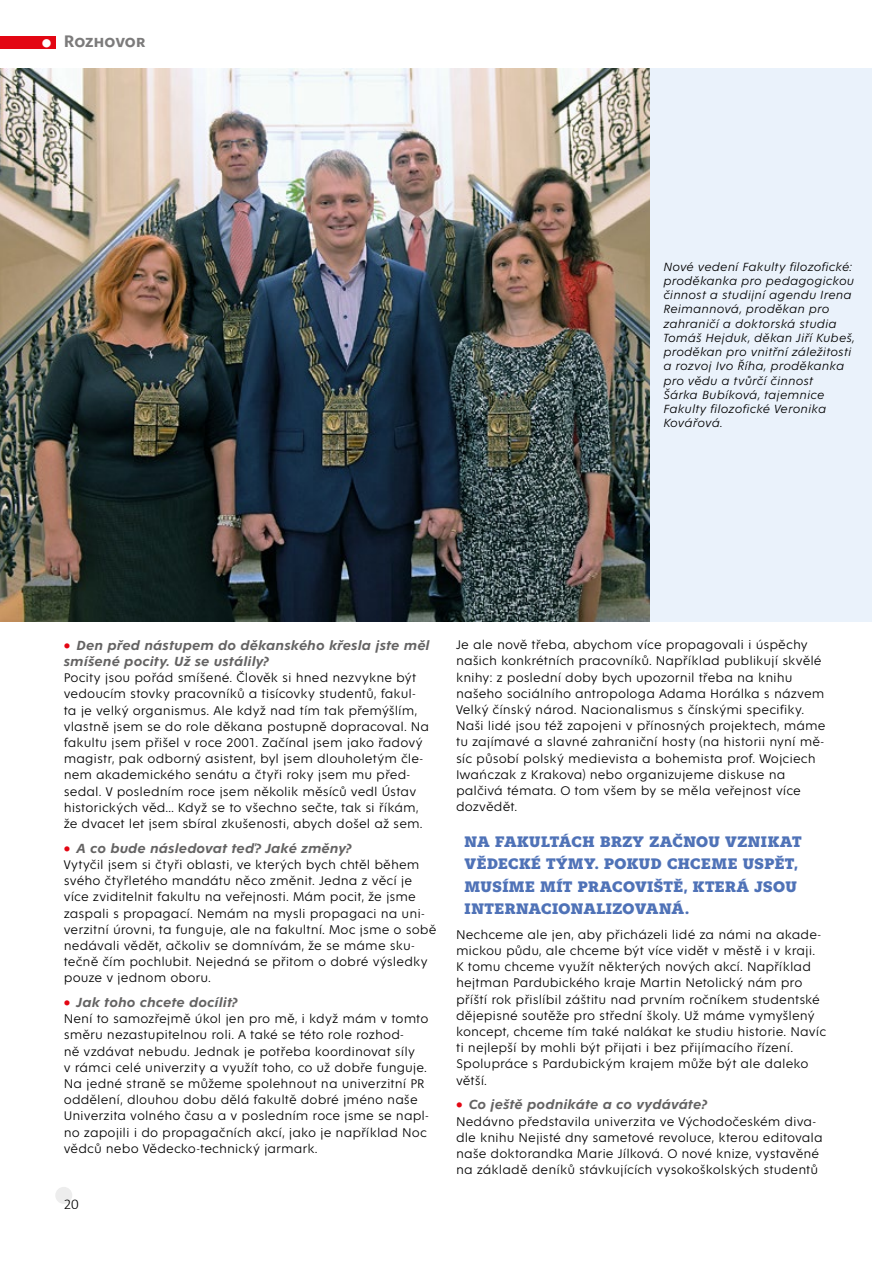
<style>
.page{position:relative;width:893px;height:1263px;background:#fff}
.page>*{position:absolute;margin:0;border:0;box-sizing:border-box;transform-origin:0 0}
.t1{font:600 18px "Fenomen Sans";letter-spacing:-.005em;color:#7c7b7b}
.t2{font:700 16.5px/22.5px "Fenomen Slab";letter-spacing:.025em;color:#4f72b7}
.t3{font:300 15px "Calibri";color:#000}
.t4{font:italic 600 14.25px/16.2px "Fenomen Sans";letter-spacing:.005em;color:#646363}
.t5{font:300 13.5px/16.2px "Fenomen Sans";color:#000}
.t6{font:italic 300 12.75px/14.2px "Fenomen Sans";letter-spacing:.005em;color:#000}
.s1{color:#fff}
.s2{color:#e30613}
</style>
<div class="page">
<div style="left:55px;top:1187px;width:17px;height:17px;background:#ededed;border-radius:50%"></div>
<div style="left:0;top:36px;width:55px;height:13px;background:#e30613"></div>
<img style="left:0;top:68px;width:651px;height:553px">
<div style="left:651px;top:68px;width:221px;height:553px;background:#eaf2fb"></div>
<h1 class="t1" style="left:42px;top:31px;width:105px"><span class="s1">●</span> Rozhovor</h1>
<p class="t6" style="left:663px;top:259px;width:193px">Nové vedení Fakulty filozofické: proděkanka pro pedagogickou činnost a studijní agendu Irena<br>Reimannová, proděkan pro zahraničí a doktorská studia<br>Tomáš Hejduk, děkan Jiří Kubeš, proděkan pro vnitřní záležitosti a rozvoj Ivo Říha, proděkanka pro vědu a tvůrčí činnost<br>Šárka Bubíková, tajemnice<br>Fakulty filozofické Veronika<br>Kovářová.</p>
<p class="t4" style="left:64px;top:637px;width:367px"><span class="s2">•</span> Den před nástupem do děkanského křesla jste měl smíšené pocity. Už se ustálily?</p>
<p class="t5" style="left:64px;top:670px;width:367px">Pocity jsou pořád smíšené. Člověk si hned nezvykne být vedoucím stovky pracovníků a tisícovky studentů, fakul&shy;ta je velký organismus. Ale když nad tím tak přemýšlím, vlastně jsem se do role děkana postupně dopracoval. Na fakultu jsem přišel v roce 2001. Začínal jsem jako řadový magistr, pak odborný asistent, byl jsem dlouholetým čle&shy;nem akademického senátu a čtyři roky jsem mu před&shy;sedal. V posledním roce jsem několik měsíců vedl Ústav historických věd… Když se to všechno sečte, tak si říkám, že dvacet let jsem sbíral zkušenosti, abych došel až sem.</p>
<p class="t4" style="left:64px;top:840px;width:289px"><span class="s2">•</span> A co bude následovat teď? Jaké změny?</p>
<p class="t5" style="left:64px;top:856px;width:374px">Vytyčil jsem si čtyři oblasti, ve kterých bych chtěl během svého čtyřletého mandátu něco změnit. Jedna z věcí je více zviditelnit fakultu na veřejnosti. Mám pocit, že jsme zaspali s propagací. Nemám na mysli propagaci na uni&shy;verzitní úrovni, ta funguje, ale na fakultní. Moc jsme o sobě nedávali vědět, ačkoliv se domnívám, že se máme sku&shy;tečně čím pochlubit. Nejedná se přitom o dobré výsledky pouze v jednom oboru.</p>
<p class="t4" style="left:64px;top:994px;width:175px"><span class="s2">•</span> Jak toho chcete docílit?</p>
<p class="t5" style="left:64px;top:1011px;width:366px">Není to samozřejmě úkol jen pro mě, i když mám v tomto směru nezastupitelnou roli. A také se této role rozhod-<br>ně vzdávat nebudu. Jednak je potřeba koordinovat síly<br>v rámci celé univerzity a využít toho, co už dobře funguje.<br>Na jedné straně se můžeme spolehnout na univerzitní PR oddělení, dlouhou dobu dělá fakultě dobré jméno naše Univerzita volného času a v posledním roce jsme se napl&shy;no zapojili i do propagačních akcí, jako je například Noc vědců nebo Vědecko-technický jarmark.</p>
<p class="t3" style="left:64px;top:1195px;width:17px">20</p>
<p class="t5" style="left:456px;top:637px;width:371px">Je ale nově třeba, abychom více propagovali i úspěchy našich konkrétních pracovníků. Například publikují skvělé knihy: z poslední doby bych upozornil třeba na knihu našeho sociálního antropologa Adama Horálka s názvem Velký čínský národ. Nacionalismus s čínskými specifiky.<br>Naši lidé jsou též zapojeni v přínosných projektech, máme tu zajímavé a slavné zahraniční hosty (na historii nyní mě&shy;síc působí polský medievista a bohemista prof. Wojciech Iwańczak z Krakova) nebo organizujeme diskuse na palčivá témata. O tom všem by se měla veřejnost více dozvědět.</p>
<p class="t2" style="left:465px;top:830px;width:338px">NA FAKULTÁCH BRZY ZAČNOU VZNIKAT<br>VĚDECKÉ TÝMY. POKUD CHCEME USPĚT,<br>MUSÍME MÍT PRACOVIŠTĚ, KTERÁ JSOU<br>INTERNACIONALIZOVANÁ.</p>
<p class="t5" style="left:456px;top:926px;width:372px">Nechceme ale jen, aby přicházeli lidé za námi na akade&shy;mickou půdu, ale chceme být více vidět v městě i v kraji.<br>K tomu chceme využít některých nových akcí. Například hejtman Pardubického kraje Martin Netolický nám pro příští rok přislíbil záštitu nad prvním ročníkem studentské dějepisné soutěže pro střední školy. Už máme vymyšlený koncept, chceme tím také nalákat ke studiu historie. Navíc ti nejlepší by mohli být přijati i bez přijímacího řízení.<br>Spolupráce s Pardubickým krajem může být ale daleko větší.</p>
<p class="t4" style="left:456px;top:1097px;width:252px"><span class="s2">•</span> Co ještě podnikáte a co vydáváte?</p>
<p class="t5" style="left:456px;top:1113px;width:368px">Nedávno představila univerzita ve Východočeském diva&shy;dle knihu Nejisté dny sametové revoluce, kterou editovala naše doktorandka Marie Jílková. O nové knize, vystavěné na základě deníků stávkujících vysokoškolských studentů</p>
</div>
